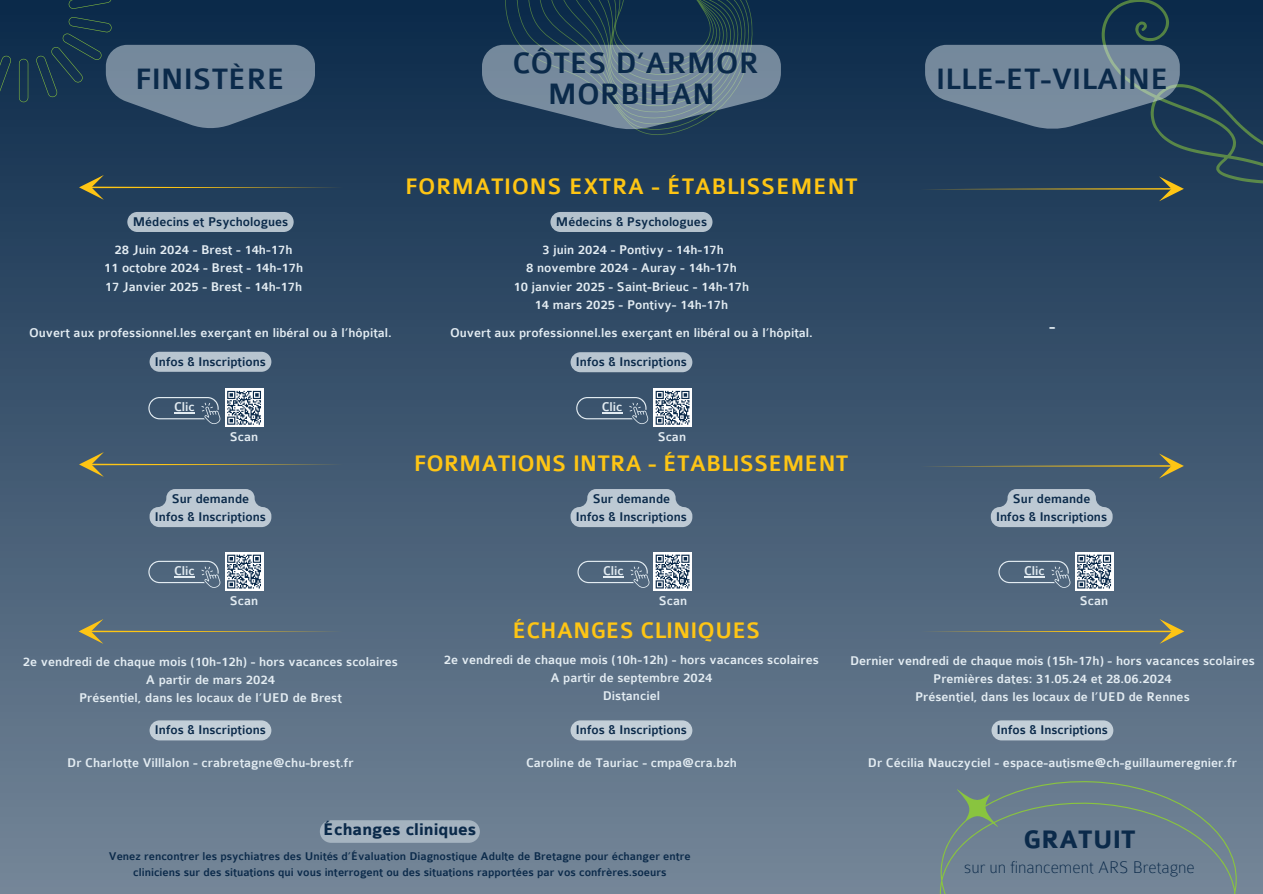
<style>
.page{position:relative;width:1263px;height:894px;background:#fff}
.page>*{position:absolute;margin:0;border:0;box-sizing:border-box;transform-origin:0 0}
.t1{font:500 31.5px/30.3px "Colaborate";color:#0b2a4a;text-align:center}
.t2{font:700 27px "Colaborate";color:#0b2a4a}
.t3{font:500 24px "Colaborate";color:#fec514}
.t4{font:500 24px "Colaborate";letter-spacing:.02em;color:#fec514}
.t5{font:100 18px "Colaborate";color:#0b2a4a}
.t6{font:700 18px "Colaborate";color:#0b2a4a}
.t7{font:500 18px "Colaborate";color:#e3ecf2}
.t8{font:500 13.5px/18px "Colaborate";color:#e3ecf2;text-align:center}
.t9{font:500 13.5px/18px "Colaborate";color:#0b2a4a;text-align:center}
.t10{font:500 12px/16px "Colaborate";color:#0b2a4a;text-align:center}
</style>
<div class="page">
<div style="left:0;top:0;width:1263px;height:893px;background:linear-gradient(to bottom,#0a2949,#758698)"></div>
<svg style="left:19px;top:59px;width:9px;height:43px"></svg>
<svg style="left:68px;top:0;width:44px;height:9px"></svg>
<svg style="left:0;top:56px;width:12px;height:41px"></svg>
<svg style="left:881px;top:680px;width:382px;height:213px;background:#687c8d"></svg>
<svg style="left:36px;top:17px;width:279px;height:111px;background:#3f5971"></svg>
<svg style="left:482px;top:0;width:299px;height:135px;background:#455f74"></svg>
<svg style="left:79px;top:175px;width:264px;height:25px;background:#2c4456"></svg>
<svg style="left:919px;top:0;width:344px;height:240px;background:#2f4a63"></svg>
<svg style="left:79px;top:452px;width:264px;height:24px;background:#4b5f6d"></svg>
<svg style="left:919px;top:453px;width:265px;height:25px;background:#4b5f6d"></svg>
<svg style="left:79px;top:619px;width:264px;height:24px;background:#5e6f7b"></svg>
<svg style="left:920px;top:619px;width:264px;height:24px;background:#5e6f7b"></svg>
<svg style="left:150px;top:351px;width:121px;height:21px;background:#aebcc8"></svg>
<svg style="left:571px;top:352px;width:121px;height:20px;background:#b3c0cb"></svg>
<svg style="left:320px;top:820px;width:160px;height:22px;background:#a2b1be"></svg>
<div style="left:127px;top:212px;width:167px;height:20px;background:#b4c2cd"></div>
<div style="left:550px;top:212px;width:162px;height:20px;background:#b4c2cd"></div>
<div style="left:150px;top:720px;width:121px;height:20px;background:#c3cfd8;border-radius:10px"></div>
<div style="left:571px;top:720px;width:121px;height:20px;background:#c3cfd8;border-radius:10px"></div>
<svg style="left:991px;top:720px;width:122px;height:20px;background:#bdcad3"></svg>
<svg style="left:150px;top:489px;width:121px;height:38px;background:#abb9c6"></svg>
<svg style="left:571px;top:489px;width:121px;height:38px;background:#abb9c6"></svg>
<svg style="left:991px;top:489px;width:122px;height:38px;background:#abb8c5"></svg>
<svg style="left:148px;top:397px;width:72px;height:27px;background:#526980"></svg>
<div style="left:225px;top:388px;width:38px;height:39px;background:#fff"></div>
<svg style="left:227px;top:390px;width:34px;height:35px"></svg>
<svg style="left:148px;top:560px;width:72px;height:27px;background:#62778c"></svg>
<div style="left:225px;top:552px;width:38px;height:38px;background:#fff"></div>
<svg style="left:227px;top:554px;width:34px;height:35px"></svg>
<div style="left:653px;top:552px;width:39px;height:38px;background:#fff"></div>
<svg style="left:577px;top:554px;width:113px;height:35px;background:#708295"></svg>
<svg style="left:576px;top:397px;width:72px;height:27px;background:#526980"></svg>
<div style="left:653px;top:388px;width:39px;height:39px;background:#fff"></div>
<svg style="left:655px;top:390px;width:35px;height:35px"></svg>
<svg style="left:998px;top:560px;width:72px;height:27px;background:#62778c"></svg>
<div style="left:1075px;top:552px;width:38px;height:38px;background:#fff"></div>
<svg style="left:1077px;top:554px;width:35px;height:35px"></svg>
<h1 class="t1" style="left:135px;top:64px;width:151px">FINISTÈRE</h1>
<h1 class="t1" style="left:512px;top:49px;width:248px">CÔTES D’ARMOR<br>MORBIHAN</h1>
<h3 class="t4" style="left:405px;top:173px;width:454px">FORMATIONS EXTRA - ÉTABLISSEMENT</h3>
<p class="t9" style="left:556px;top:213px;width:153px">Médecins &amp; Psychologues</p>
<p class="t9" style="left:133px;top:213px;width:157px">Médecins et Psychologues</p>
<p class="t8" style="left:104px;top:241px;width:201px">28 Juin 2024 - Brest - 14h-17h<br>11 octobre 2024 - Brest - 14h-17h<br>17 Janvier 2025 - Brest - 14h-17h</p>
<p class="t8" style="left:514px;top:241px;width:237px">3 juin 2024 - Pontivy - 14h-17h<br>8 novembre 2024 - Auray - 14h-17h<br>10 janvier 2025 - Saint-Brieuc - 14h-17h 14 mars 2025 - Pontivy- 14h-17h</p>
<p class="t8" style="left:29px;top:324px;width:364px">Ouvert aux professionnel.les exerçant en libéral ou à l’hôpital.</p>
<p class="t8" style="left:450px;top:324px;width:364px">Ouvert aux professionnel.les exerçant en libéral ou à l’hôpital.</p>
<p class="t9" style="left:155px;top:352px;width:112px">Infos &amp; Inscriptions</p>
<p class="t9" style="left:576px;top:353px;width:112px">Infos &amp; Inscriptions</p>
<p class="t8" style="left:174px;top:398px;width:22px">Clic</p>
<p class="t8" style="left:230px;top:427px;width:30px">Scan</p>
<p class="t8" style="left:602px;top:398px;width:22px">Clic</p>
<p class="t8" style="left:658px;top:427px;width:30px">Scan</p>
<h3 class="t3" style="left:414px;top:450px;width:436px">FORMATIONS INTRA - ÉTABLISSEMENT</h3>
<h1 class="t1" style="left:936px;top:64px;width:234px">ILLE-ET-VILAINE</h1>
<h3 class="t7" style="left:1049px;top:317px;width:8px">-</h3>
<p class="t9" style="left:155px;top:490px;width:112px">Sur demande<br>Infos &amp; Inscriptions</p>
<p class="t9" style="left:576px;top:490px;width:112px">Sur demande<br>Infos &amp; Inscriptions</p>
<p class="t9" style="left:996px;top:490px;width:112px">Sur demande<br>Infos &amp; Inscriptions</p>
<p class="t8" style="left:174px;top:562px;width:22px">Clic</p>
<p class="t8" style="left:603px;top:562px;width:22px">Clic</p>
<p class="t8" style="left:1024px;top:562px;width:22px">Clic</p>
<p class="t8" style="left:230px;top:591px;width:30px">Scan</p>
<p class="t8" style="left:659px;top:591px;width:30px">Scan</p>
<p class="t8" style="left:1080px;top:591px;width:30px">Scan</p>
<h3 class="t3" style="left:512px;top:617px;width:249px">ÉCHANGES CLINIQUES</h3>
<p class="t8" style="left:23px;top:653px;width:376px">2e vendredi de chaque mois (10h-12h) - hors vacances scolaires<br>A partir de mars 2024<br>Présentiel, dans les locaux de l’UED de Brest</p>
<p class="t8" style="left:444px;top:651px;width:376px">2e vendredi de chaque mois (10h-12h) - hors vacances scolaires<br>A partir de septembre 2024<br>Distanciel</p>
<p class="t9" style="left:155px;top:721px;width:112px">Infos &amp; Inscriptions</p>
<p class="t8" style="left:67px;top:753px;width:288px">Dr Charlotte Villlalon - crabretagne@chu-brest.fr</p>
<p class="t9" style="left:576px;top:721px;width:112px">Infos &amp; Inscriptions</p>
<p class="t8" style="left:526px;top:753px;width:212px">Caroline de Tauriac - cmpa@cra.bzh</p>
<p class="t8" style="left:850px;top:651px;width:406px">Dernier vendredi de chaque mois (15h-17h) - hors vacances scolaires<br>Premières dates: 31.05.24 et 28.06.2024<br>Présentiel, dans les locaux de l’UED de Rennes</p>
<p class="t9" style="left:997px;top:721px;width:112px">Infos &amp; Inscriptions</p>
<p class="t8" style="left:868px;top:753px;width:370px">Dr Cécilia Nauczyciel - espace-autisme@ch-guillaumeregnier.fr</p>
<h3 class="t6" style="left:323px;top:820px;width:155px">Échanges cliniques</h3>
<p class="t10" style="left:109px;top:848px;width:583px">Venez rencontrer les psychiatres des Unités d’Évaluation Diagnostique Adulte de Bretagne pour échanger entre cliniciens sur des situations qui vous interrogent ou des situations rapportées par vos confrères.soeurs</p>
<h2 class="t2" style="left:1023px;top:824px;width:114px">GRATUIT</h2>
<h3 class="t5" style="left:964px;top:857px;width:232px">sur un financement ARS Bretagne</h3>
</div>
